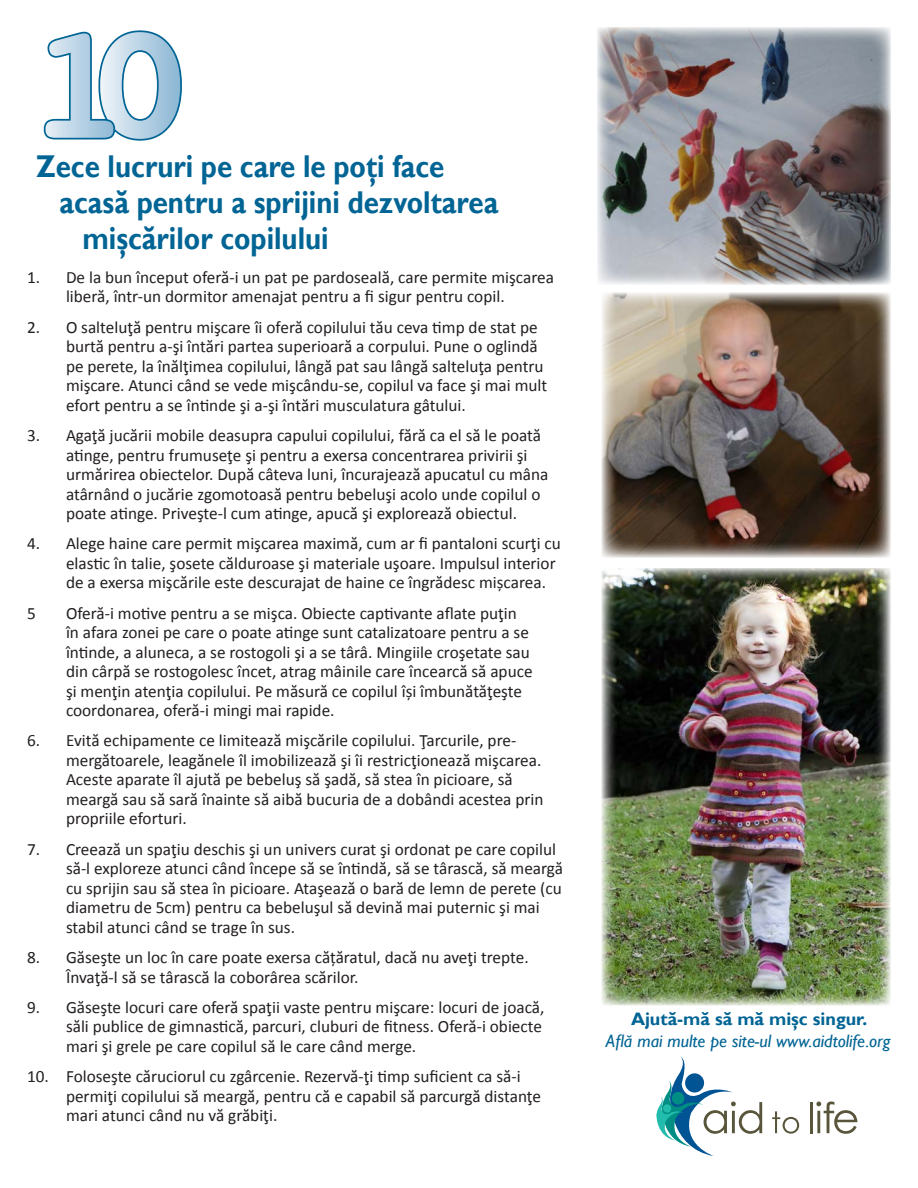
<style>
.page{position:relative;width:918px;height:1188px;background:#fff}
.page>*{position:absolute;margin:0;border:0;box-sizing:border-box;transform-origin:0 0}
.Intro_header_1{font:700 164.85px "Courier";color:#fff}
.subhead{font:700 31.5px "Gill Sans";color:#006494;scale:.88 1}
.t1{font:italic 18px "Gill Sans";color:#006494}
.body_text{font:700 18px "Gill Sans";color:#006494}
.indent{font:17.25px/19.5px "Calibri";color:#231f20}
</style>
<div class="page">
<svg style="left:43px;top:30px;width:139px;height:111px"></svg>
<img style="left:597px;top:27px;width:294px;height:258px">
<img style="left:602px;top:293px;width:289px;height:265px">
<img style="left:602px;top:568px;width:289px;height:437px">
<svg style="left:656px;top:1056px;width:106px;height:100px"></svg>
<svg style="left:772px;top:1111px;width:27px;height:23px"></svg>
<hr style="left:810px;top:1102px;width:3px;height:31px;background:#58553a">
<svg style="left:816px;top:1102px;width:41px;height:32px"></svg>
<p class="Intro_header_1" style="left:91px;top:-48px;width:100px">0</p>
<p class="Intro_header_1" style="left:28px;top:-47px;width:100px">1</p>
<p class="subhead" style="left:36px;top:147px;width:465px">Zece lucruri pe care le poţi face</p>
<p class="subhead" style="left:59px;top:183px;width:500px">acasă pentru a sprijini dezvoltarea</p>
<p class="subhead" style="left:82px;top:219px;width:281px">mişcărilor copilului</p>
<p class="indent" style="left:27px;top:268px;width:528px;text-align:center">1. De la bun început oferă-i un pat pe pardoseală, care permite mişcarea liberă, într-un dormitor amenajat pentru a fi sigur pentru copil.</p>
<p class="indent" style="left:66px;top:317px;width:483px;text-indent:-39px">2. O salteluţă pentru mişcare îi oferă copilului tău ceva timp de stat pe burtă pentru a-şi întări partea superioară a corpului. Pune o oglindă pe perete, la înălţimea copilului, lângă pat sau lângă salteluţa pentru mişcare. Atunci când se vede mişcându-se, copilul va face şi mai mult efort pentru a se întinde şi a-şi întări musculatura gâtului.</p>
<p class="indent" style="left:66px;top:426px;width:484px;text-indent:-39px">3. Agaţă jucării mobile deasupra capului copilului, fără ca el să le poată atinge, pentru frumuseţe şi pentru a exersa concentrarea privirii şi urmărirea obiectelor. După câteva luni, încurajează apucatul cu mâna atârnând o jucărie zgomotoasă pentru bebeluşi acolo unde copilul o poate atinge. Priveşte-l cum atinge, apucă şi explorează obiectul.</p>
<p class="indent" style="left:66px;top:534px;width:496px;text-indent:-39px">4. Alege haine care permit mişcarea maximă, cum ar fi pantaloni scurţi cu elastic în talie, şosete călduroase şi materiale uşoare. Impulsul interior de a exersa mişcările este descurajat de haine ce îngrădesc mișcarea.</p>
<p class="indent" style="left:27px;top:603px;width:10px">5</p>
<p class="indent" style="left:66px;top:603px;width:468px">Oferă-i motive pentru a se mişca. Obiecte captivante aflate puţin în afara zonei pe care o poate atinge sunt catalizatoare pentru a se întinde, a aluneca, a se rostogoli şi a se târâ. Mingiile croşetate sau din cârpă se rostogolesc încet, atrag mâinile care încearcă să apuce şi menţin atenţia copilului. Pe măsură ce copilul își îmbunătăţeşte coordonarea, oferă-i mingi mai rapide.</p>
<p class="indent" style="left:66px;top:731px;width:479px;text-indent:-39px">6. Evită echipamente ce limitează mişcările copilului. Ţarcurile, pre&shy;mergătoarele, leagănele îl imobilizează şi îi restricţionează mişcarea.<br>Aceste aparate îl ajută pe bebeluş să şadă, să stea în picioare, să meargă sau să sară înainte să aibă bucuria de a dobândi acestea prin propriile eforturi.</p>
<p class="indent" style="left:66px;top:839px;width:499px;text-indent:-39px">7. Creează un spaţiu deschis şi un univers curat şi ordonat pe care copilul să-l exploreze atunci când începe să se întindă, să se târască, să meargă cu sprijin sau să stea în picioare. Ataşează o bară de lemn de perete (cu diametru de 5cm) pentru ca bebeluşul să devină mai puternic şi mai stabil atunci când se trage în sus.</p>
<p class="indent" style="left:66px;top:948px;width:464px;text-indent:-39px">8. Găseşte un loc în care poate exersa cățăratul, dacă nu aveţi trepte.<br>Învaţă-l să se târască la coborârea scărilor.</p>
<p class="indent" style="left:66px;top:997px;width:480px;text-indent:-39px">9. Găseşte locuri care oferă spaţii vaste pentru mişcare: locuri de joacă, săli publice de gimnastică, parcuri, cluburi de fitness. Oferă-i obiecte mari şi grele pe care copilul să le care când merge.</p>
<p class="indent" style="left:66px;top:1067px;width:477px;text-indent:-39px">10. Foloseşte căruciorul cu zgârcenie. Rezervă-ţi timp suficient ca să-i permiţi copilului să meargă, pentru că e capabil să parcurgă distanţe mari atunci când nu vă grăbiţi.</p>
<p class="body_text" style="left:631px;top:1009px;width:238px">Ajută-mă să mă mişc singur.</p>
<p class="t1" style="left:606px;top:1030px;width:286px">Află mai multe pe site-ul www.aidtolife.org</p>
</div>
